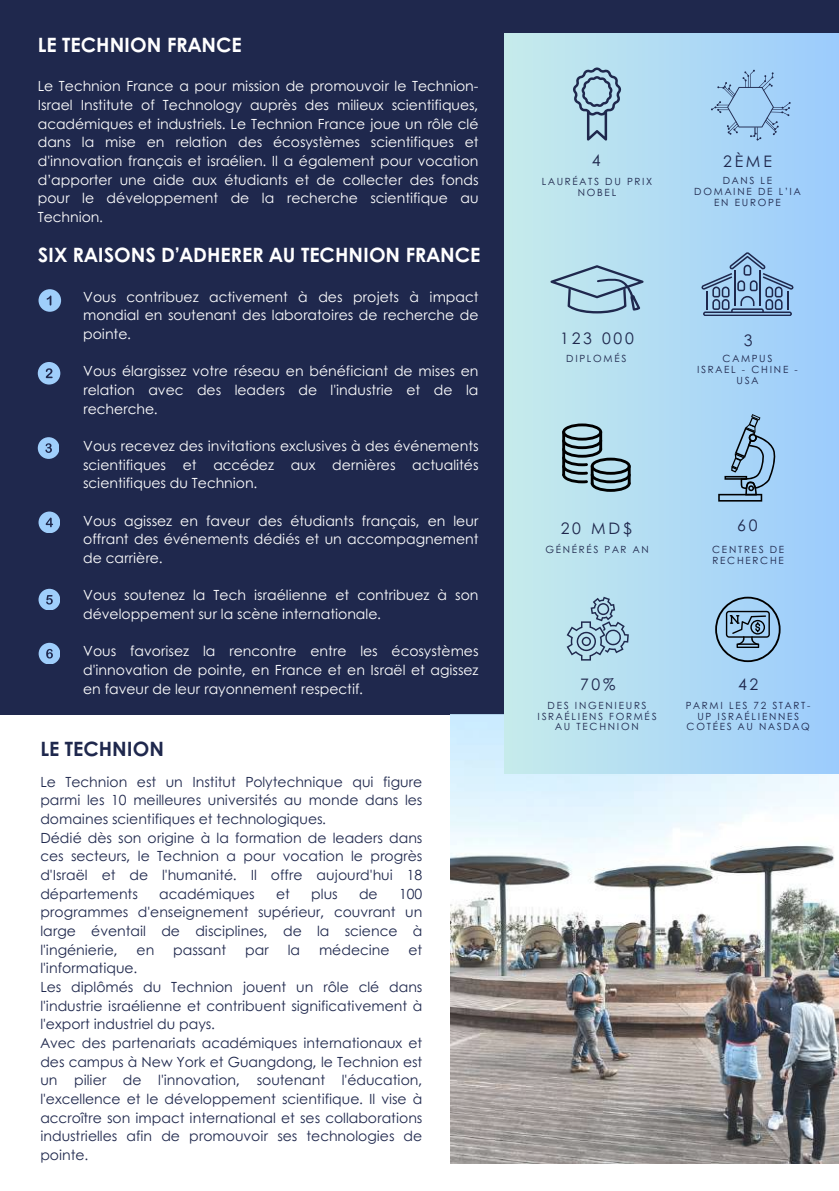
<style>
.page{position:relative;width:839px;height:1191px;background:#fff}
.page>*{position:absolute;margin:0;border:0;box-sizing:border-box;transform-origin:0 0}
.t1{font:700 19.8px "Century Gothic";color:#fff}
.t2{font:700 19.8px "Century Gothic";color:#1f284d}
.t3{font:15.8px "Century Gothic";letter-spacing:.175em;color:#1f284d}
.t4{font:14px/18.6px "Century Gothic";color:#fff;text-align:justify}
.t5{font:14px/18.6px "Century Gothic";color:#1f284d}
.t6{font:10px/10.8px "Century Gothic";letter-spacing:.175em;color:#1f284d;text-align:center}
</style>
<div class="page">
<div style="left:0;top:0;width:838px;height:715px;background:#1f284d"></div>
<img style="left:450px;top:715px;width:388px;height:448px">
<div style="left:505px;top:33px;width:333px;height:741px;background:linear-gradient(to right,#c6ebeb,#9ccbfd)"></div>
<svg style="left:701px;top:252px;width:92px;height:64px"></svg>
<svg style="left:710px;top:70px;width:80px;height:71px;background:#9cc6eb"></svg>
<svg style="left:550px;top:265px;width:93px;height:48px;background:#9dc0d1"></svg>
<svg style="left:566px;top:597px;width:62px;height:64px;background:#9ec1d2"></svg>
<svg style="left:715px;top:597px;width:65px;height:65px;background:#86aac7"></svg>
<svg style="left:572px;top:67px;width:49px;height:74px"></svg>
<svg style="left:562px;top:424px;width:68px;height:68px;background:#89a6b0"></svg>
<hr style="left:562px;top:431px;width:3px;height:45px;background:#000">
<hr style="left:599px;top:431px;width:3px;height:20px;background:#000">
<svg style="left:718px;top:414px;width:58px;height:88px;background:#8db3d1"></svg>
<div style="left:38px;top:362px;width:22px;height:22px;background:#9fcefb;border-radius:50%"></div>
<svg style="left:46px;top:368px;width:7px;height:10px"></svg>
<div style="left:38px;top:437px;width:21px;height:21px;background:#9fcefb;border-radius:50%"></div>
<svg style="left:45px;top:443px;width:7px;height:10px"></svg>
<div style="left:39px;top:512px;width:21px;height:21px;background:#9fcefb;border-radius:50%"></div>
<svg style="left:46px;top:518px;width:7px;height:9px"></svg>
<div style="left:39px;top:589px;width:21px;height:21px;background:#9fcefb;border-radius:50%"></div>
<svg style="left:46px;top:595px;width:7px;height:10px"></svg>
<div style="left:39px;top:289px;width:22px;height:23px;background:#9fcefb;border-radius:50%"></div>
<svg style="left:47px;top:296px;width:4px;height:10px"></svg>
<div style="left:39px;top:643px;width:21px;height:21px;background:#9fcefb;border-radius:50%"></div>
<svg style="left:46px;top:649px;width:7px;height:10px"></svg>
<h1 class="t1" style="left:38px;top:30px;width:205px">LE TECHNION FRANCE</h1>
<p class="t4" style="left:38px;top:76px;width:442px">Le Technion France a pour mission de promouvoir le Technion-Israel Institute of Technology auprès des milieux scientifiques, académiques et industriels. Le Technion France joue un rôle clé dans la mise en relation des écosystèmes scientifiques et d'innovation français et israélien. Il a également pour vocation d’apporter une aide aux étudiants et de collecter des fonds pour le développement de la recherche scientifique au Technion.</p>
<h1 class="t1" style="left:38px;top:240px;width:444px">SIX RAISONS D’ADHERER AU TECHNION FRANCE</h1>
<p class="t4" style="left:83px;top:287px;width:397px">Vous contribuez activement à des projets à impact mondial en soutenant des laboratoires de recherche de pointe.</p>
<p class="t4" style="left:83px;top:361px;width:397px">Vous élargissez votre réseau en bénéficiant de mises en relation avec des leaders de l'industrie et de la recherche.</p>
<p class="t4" style="left:83px;top:436px;width:397px">Vous recevez des invitations exclusives à des événements scientifiques et accédez aux dernières actualités scientifiques du Technion.</p>
<p class="t4" style="left:83px;top:511px;width:397px">Vous agissez en faveur des étudiants français, en leur offrant des événements dédiés et un accompagnement de carrière.</p>
<p class="t4" style="left:83px;top:585px;width:397px">Vous soutenez la Tech israélienne et contribuez à son développement sur la scène internationale.</p>
<p class="t4" style="left:83px;top:641px;width:397px">Vous favorisez la rencontre entre les écosystèmes d'innovation de pointe, en France et en Israël et agissez en faveur de leur rayonnement respectif.</p>
<h1 class="t2" style="left:40px;top:734px;width:125px">LE TECHNION</h1>
<p class="t5" style="left:40px;top:772px;width:383px">Le Technion est un Institut Polytechnique qui figure parmi les 10 meilleures universités au monde dans les domaines scientifiques et technologiques.<br>Dédié dès son origine à la formation de leaders dans ces secteurs, le Technion a pour vocation le progrès d'Israël et de l'humanité. Il offre aujourd'hui 18 départements</p>
<p class="t5" style="left:159px;top:884px;width:97px">académiques</p>
<p class="t5" style="left:276px;top:884px;width:15px">et</p>
<p class="t5" style="left:311px;top:884px;width:28px">plus</p>
<p class="t5" style="left:359px;top:884px;width:20px">de</p>
<p class="t5" style="left:40px;top:884px;width:383px;text-align:justify;text-indent:358px">100 programmes d'enseignement supérieur, couvrant un large éventail de disciplines, de la science à l'ingénierie,</p>
<p class="t5" style="left:137px;top:940px;width:19px">en</p>
<p class="t5" style="left:173px;top:940px;width:54px">passant</p>
<p class="t5" style="left:245px;top:940px;width:25px">par</p>
<p class="t5" style="left:288px;top:940px;width:14px">la</p>
<p class="t5" style="left:319px;top:940px;width:72px">médecine</p>
<p class="t5" style="left:408px;top:940px;width:15px">et</p>
<p class="t5" style="left:40px;top:958px;width:383px">l'informatique.<br>Les diplômés du Technion jouent un rôle clé dans l'industrie israélienne et contribuent significativement à l'export industriel du pays.<br>Avec des partenariats académiques internationaux et des campus à New York et Guangdong, le Technion est un pilier de l'innovation, soutenant l'éducation, l'excellence et le développement scientifique. Il vise à accroître son impact international et ses collaborations industrielles afin de promouvoir ses technologies de pointe.</p>
<p class="t3" style="left:592px;top:149px;width:10px">4</p>
<p class="t6" style="left:541px;top:176px;width:112px">LAURÉATS DU PRIX<br>NOBEL</p>
<p class="t3" style="left:723px;top:149px;width:50px">2ÈME</p>
<p class="t6" style="left:694px;top:175px;width:108px">DANS LE<br>DOMAINE DE L’IA<br>EN EUROPE</p>
<p class="t3" style="left:560px;top:326px;width:75px">123 000</p>
<p class="t6" style="left:566px;top:353px;width:62px">DIPLOMÉS</p>
<p class="t3" style="left:743px;top:329px;width:10px">3</p>
<p class="t6" style="left:697px;top:353px;width:102px">CAMPUS<br>ISRAEL - CHINE -<br>USA</p>
<p class="t3" style="left:560px;top:516px;width:73px">20 MD$</p>
<p class="t6" style="left:545px;top:543px;width:105px">GÉNÉRÉS PAR AN</p>
<p class="t3" style="left:737px;top:513px;width:22px">60</p>
<p class="t6" style="left:712px;top:543px;width:74px;text-align:left">CENTRES DE<br>RECHERCHE</p>
<p class="t3" style="left:580px;top:673px;width:37px">70%</p>
<p class="t6" style="left:537px;top:699px;width:120px">DES INGENIEURS<br>ISRAÉLIENS FORMÉS<br>AU TECHNION</p>
<p class="t3" style="left:738px;top:673px;width:22px">42</p>
<p class="t6" style="left:685px;top:699px;width:126px">PARMI LES 72 START-<br>UP ISRAÉLIENNES<br>COTÉES AU NASDAQ</p>
</div>
